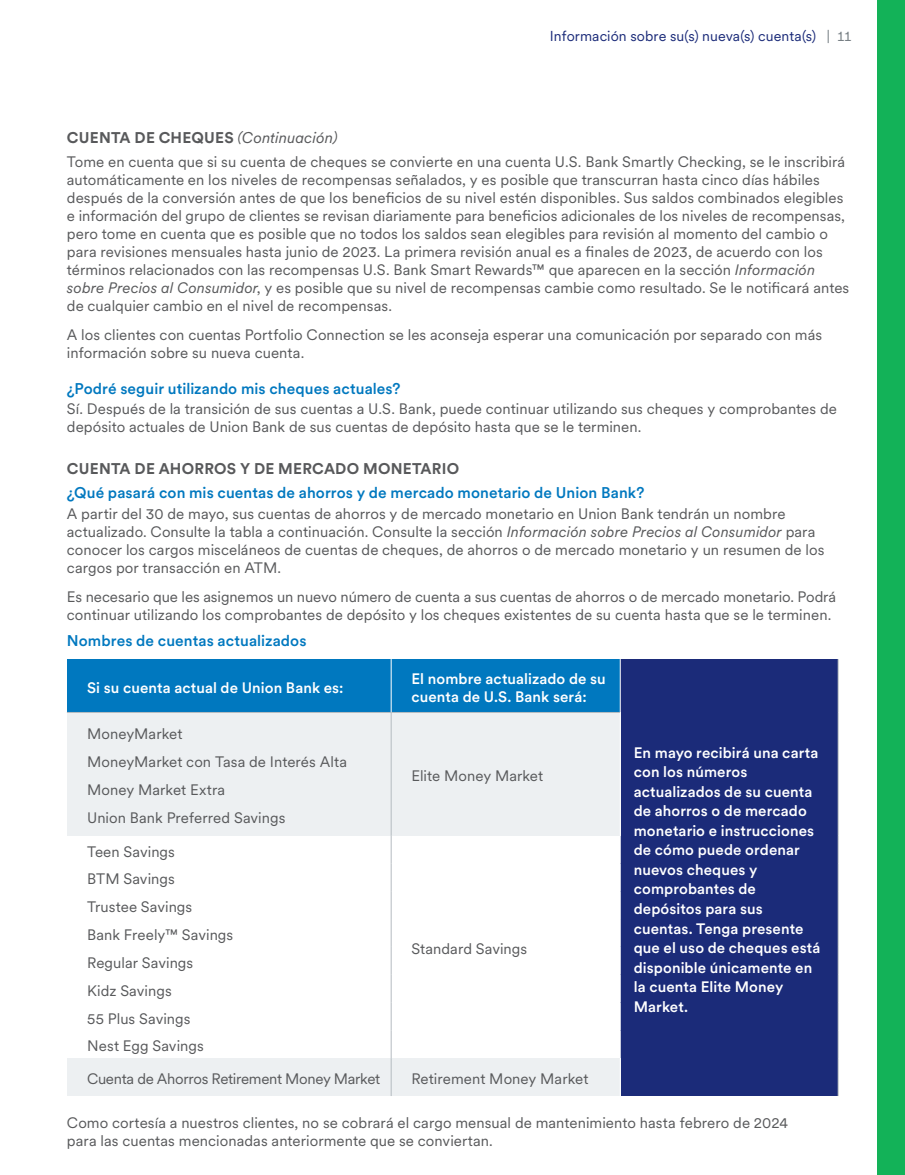
<style>
.page{position:relative;width:905px;height:1175px;background:#fff}
.page>*{position:absolute;margin:0;border:0;box-sizing:border-box;transform-origin:0 0}
.t1{font:500 15.3px "U.S.Bank Circular";letter-spacing:.005em;color:#0078bf}
.t2{font:700 15.3px "U.S.Bank Circular";letter-spacing:.015em;color:#58595b}
.t3{font:15px/18px "U.S.Bank Circular";letter-spacing:.005em;color:#58595b}
.t4{font:500 15px/19.5px "U.S.Bank Circular";letter-spacing:.005em;color:#fff}
.t5{font:15px "U.S.Bank Circular";letter-spacing:-.02em;color:#58595b}
.t6{font:14.25px "U.S.Bank Circular";letter-spacing:.005em;color:#1b2b79}
.s1{color:#777f84}
.s2{font-weight:400;font-style:italic}
.s3{font-style:italic}
</style>
<div class="page">
<div style="left:878px;top:0;width:26px;height:1174px;background:#13b258"></div>
<div style="left:67px;top:659px;width:324px;height:53px;background:#0078bf"></div>
<div style="left:391px;top:659px;width:229px;height:53px;background:#0078bf"></div>
<div style="left:620px;top:659px;width:218px;height:437px;background:#1b2b79"></div>
<div style="left:67px;top:712px;width:324px;height:123px;background:#edf0f2"></div>
<div style="left:391px;top:712px;width:229px;height:123px;background:#edf0f2"></div>
<div style="left:67px;top:1058px;width:324px;height:38px;background:#edf0f2"></div>
<div style="left:391px;top:1058px;width:229px;height:38px;background:#edf0f2"></div>
<hr style="left:391px;top:659px;width:1px;height:53px;background:#fff">
<hr style="left:620px;top:659px;width:1px;height:53px;background:#fff">
<hr style="left:620px;top:712px;width:1px;height:123px;background:#fff">
<svg style="left:620px;top:835px;width:1px;height:223px"></svg>
<hr style="left:620px;top:1058px;width:1px;height:38px;background:#fff">
<hr style="left:837px;top:659px;width:1px;height:53px;background:#b4bbc0">
<hr style="left:837px;top:712px;width:1px;height:123px;background:#b4bbc0">
<svg style="left:837px;top:835px;width:1px;height:223px"></svg>
<hr style="left:837px;top:1058px;width:1px;height:38px;background:#b4bbc0">
<hr style="left:67px;top:712px;width:324px;height:1px;background:#b4bbc0">
<hr style="left:391px;top:713px;width:1px;height:122px;background:#b4bbc0">
<hr style="left:391px;top:712px;width:229px;height:1px;background:#b4bbc0">
<svg style="left:391px;top:835px;width:1px;height:223px"></svg>
<hr style="left:391px;top:1058px;width:1px;height:38px;background:#b4bbc0">
<p class="t6" style="left:550px;top:27px;width:303px">Información sobre su(s) nueva(s) cuenta(s) <span class="s1">| 11</span></p>
<p class="t2" style="left:67px;top:127px;width:272px">CUENTA DE CHEQUES <span class="s2">(Continuación)</span></p>
<p class="t3" style="left:67px;top:152px;width:784px">Tome en cuenta que si su cuenta de cheques se convierte en una cuenta U.S. Bank Smartly Checking, se le inscribirá automáticamente en los niveles de recompensas señalados, y es posible que transcurran hasta cinco días hábiles después de la conversión antes de que los beneficios de su nivel estén disponibles. Sus saldos combinados elegibles e información del grupo de clientes se revisan diariamente para beneficios adicionales de los niveles de recompensas, pero tome en cuenta que es posible que no todos los saldos sean elegibles para revisión al momento del cambio o para revisiones mensuales hasta junio de 2023. La primera revisión anual es a finales de 2023, de acuerdo con los términos relacionados con las recompensas U.S. Bank Smart Rewards™ que aparecen en la sección <span class="s3">Información sobre Precios al Consumidor</span>, y es posible que su nivel de recompensas cambie como resultado. Se le notificará antes de cualquier cambio en el nivel de recompensas.</p>
<p class="t3" style="left:67px;top:325px;width:756px">A los clientes con cuentas Portfolio Connection se les aconseja esperar una comunicación por separado con más información sobre su nueva cuenta.</p>
<h5 class="t1" style="left:67px;top:378px;width:335px">¿Podré seguir utilizando mis cheques actuales?</h5>
<p class="t3" style="left:67px;top:399px;width:771px">Sí. Después de la transición de sus cuentas a U.S. Bank, puede continuar utilizando sus cheques y comprobantes de depósito actuales de Union Bank de sus cuentas de depósito hasta que se le terminen.</p>
<h4 class="t2" style="left:67px;top:458px;width:394px">CUENTA DE AHORROS Y DE MERCADO MONETARIO</h4>
<h5 class="t1" style="left:67px;top:482px;width:579px">¿Qué pasará con mis cuentas de ahorros y de mercado monetario de Union Bank?</h5>
<p class="t3" style="left:67px;top:504px;width:759px">A partir del 30 de mayo, sus cuentas de ahorros y de mercado monetario en Union Bank tendrán un nombre actualizado. Consulte la tabla a continuación. Consulte la sección <span class="s3">Información sobre Precios al Consumidor</span> para conocer los cargos misceláneos de cuentas de cheques, de ahorros o de mercado monetario y un resumen de los cargos por transacción en ATM.</p>
<p class="t3" style="left:67px;top:586px;width:770px">Es necesario que les asignemos un nuevo número de cuenta a sus cuentas de ahorros o de mercado monetario. Podrá continuar utilizando los comprobantes de depósito y los cheques existentes de su cuenta hasta que se le terminen.</p>
<h5 class="t1" style="left:67px;top:630px;width:241px">Nombres de cuentas actualizados</h5>
<p class="t4" style="left:87px;top:677px;width:258px">Si su cuenta actual de Union Bank es:</p>
<p class="t4" style="left:411px;top:669px;width:196px;line-height:18px">El nombre actualizado de su cuenta de U.S. Bank será:</p>
<p class="t3" style="left:87px;top:724px;width:97px">MoneyMarket</p>
<p class="t3" style="left:87px;top:752px;width:261px">MoneyMarket con Tasa de Interés Alta</p>
<p class="t3" style="left:87px;top:780px;width:140px">Money Market Extra</p>
<p class="t3" style="left:87px;top:808px;width:200px">Union Bank Preferred Savings</p>
<p class="t4" style="left:633px;top:742px;width:188px">En mayo recibirá una carta con los números actualizados de su cuenta de ahorros o de mercado monetario e instrucciones de cómo puede ordenar nuevos cheques y comprobantes de depósitos para sus cuentas. Tenga presente que el uso de cheques está disponible únicamente en la cuenta Elite Money<br>Market.</p>
<p class="t3" style="left:411px;top:766px;width:133px">Elite Money Market</p>
<p class="t3" style="left:87px;top:841px;width:89px">Teen Savings</p>
<p class="t3" style="left:87px;top:869px;width:89px">BTM Savings</p>
<p class="t3" style="left:87px;top:897px;width:107px">Trustee Savings</p>
<p class="t3" style="left:87px;top:925px;width:148px">Bank Freely™ Savings</p>
<p class="t3" style="left:87px;top:953px;width:108px">Regular Savings</p>
<p class="t3" style="left:87px;top:980px;width:86px">Kidz Savings</p>
<p class="t3" style="left:87px;top:1008px;width:105px">55 Plus Savings</p>
<p class="t3" style="left:87px;top:1036px;width:118px">Nest Egg Savings</p>
<p class="t5" style="left:87px;top:1069px;width:294px">Cuenta de Ahorros Retirement Money Market</p>
<p class="t3" style="left:411px;top:1069px;width:178px">Retirement Money Market</p>
<p class="t3" style="left:67px;top:1112px;width:722px">Como cortesía a nuestros clientes, no se cobrará el cargo mensual de mantenimiento hasta febrero de 2024 para las cuentas mencionadas anteriormente que se conviertan.</p>
<p class="t3" style="left:411px;top:939px;width:117px">Standard Savings</p>
</div>
